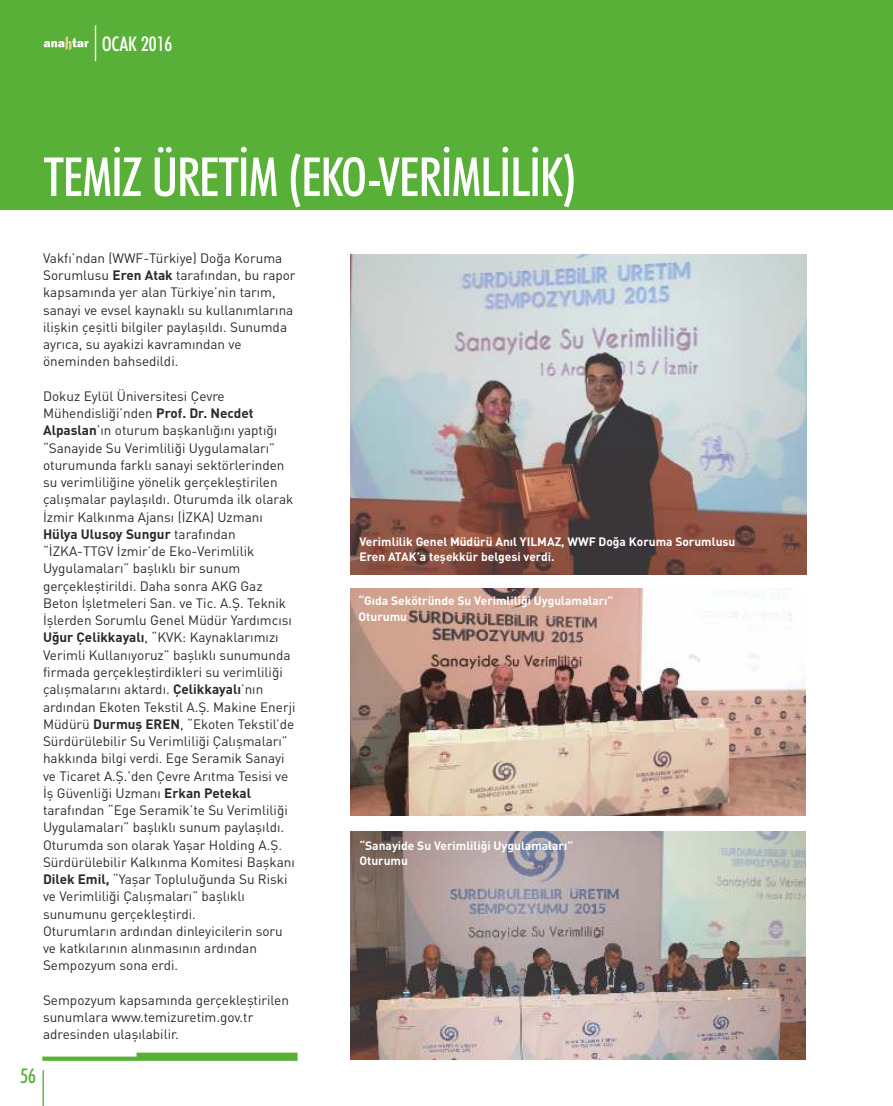
<style>
.page{position:relative;width:893px;height:1106px;background:#fff}
.page>*{position:absolute;margin:0;border:0;box-sizing:border-box;transform-origin:0 0}
.t1{font:500 condensed 54px "Futura BT";letter-spacing:-.025em;color:#fefefe}
.t2{font:500 condensed 20.25px "Futura BT";color:#fefefe}
.t3{font:500 condensed 20.25px "Futura BT";color:#59b039}
.t4{font:13.5px/17.2px "DIN Pro";color:#2b2a29}
.t5{font:700 12px/15.3px "DIN Pro";color:#fefefe}
.s1{font-weight:700}
</style>
<div class="page">
<div style="left:0;top:0;width:893px;height:209px;background:#59b039"></div>
<svg style="left:43px;top:1070px;width:1px;height:36px"></svg>
<svg style="left:42px;top:1052px;width:256px;height:8px"></svg>
<svg style="left:95px;top:25px;width:1px;height:36px"></svg>
<svg style="left:44px;top:36px;width:44px;height:15px"></svg>
<img style="left:350px;top:588px;width:456px;height:228px">
<img style="left:350px;top:831px;width:456px;height:228px">
<img style="left:350px;top:255px;width:457px;height:319px">
<h2 class="t2" style="left:102px;top:36px;width:72px">OCAK 2016</h2>
<h1 class="t1" style="left:43px;top:155px;width:535px">TEMİZ ÜRETİM (EKO-VERİMLİLİK)</h1>
<p class="t4" style="left:43px;top:250px;width:254px">Vakfı’ndan (WWF-Türkiye) Doğa Koruma Sorumlusu <span class="s1">Eren Atak</span> tarafından, bu rapor kapsamında yer alan Türkiye’nin tarım, sanayi ve evsel kaynaklı su kullanımlarına ilişkin çeşitli bilgiler paylaşıldı. Sunumda ayrıca, su ayakizi kavramından ve öneminden bahsedildi.</p>
<p class="t4" style="left:43px;top:388px;width:254px">Dokuz Eylül Üniversitesi Çevre Mühendisliği’nden <span class="s1">Prof. Dr. Necdet Alpaslan</span>’ın oturum başkanlığını yaptığı “Sanayide Su Verimliliği Uygulamaları” oturumunda farklı sanayi sektörlerinden su verimliliğine yönelik gerçekleştirilen çalışmalar paylaşıldı. Oturumda ilk olarak İzmir Kalkınma Ajansı (İZKA) Uzmanı <span class="s1">Hülya Ulusoy Sungur</span> tarafından “İZKA-TTGV İzmir’de Eko-Verimlilik Uygulamaları” başlıklı bir sunum gerçekleştirildi. Daha sonra AKG Gaz Beton İşletmeleri San. ve Tic. A.Ş. Teknik İşlerden Sorumlu Genel Müdür Yardımcısı <span class="s1">Uğur Çelikkayalı</span>, “KVK: Kaynaklarımızı Verimli Kullanıyoruz” başlıklı sunumunda firmada gerçekleştirdikleri su verimliliği çalışmalarını aktardı. <span class="s1">Çelikkayalı</span>’nın ardından Ekoten Tekstil A.Ş. Makine Enerji Müdürü <span class="s1">Durmuş EREN</span>, “Ekoten Tekstil’de Sürdürülebilir Su Verimliliği Çalışmaları” hakkında bilgi verdi. Ege Seramik Sanayi ve Ticaret A.Ş.’den Çevre Arıtma Tesisi ve İş Güvenliği Uzmanı <span class="s1">Erkan Petekal </span>tarafından “Ege Seramik’te Su Verimliliği Uygulamaları” başlıklı sunum paylaşıldı.<br>Oturumda son olarak Yaşar Holding A.Ş.<br>Sürdürülebilir Kalkınma Komitesi Başkanı <span class="s1">Dilek Emil,</span> “Yaşar Topluluğunda Su Riski ve Verimliliği Çalışmaları” başlıklı sunumunu gerçekleştirdi.<br>Oturumların ardından dinleyicilerin soru ve katkılarının alınmasının ardından Sempozyum sona erdi.</p>
<p class="t4" style="left:43px;top:992px;width:248px">Sempozyum kapsamında gerçekleştirilen sunumlara www.temizuretim.gov.tr adresinden ulaşılabilir.</p>
<h2 class="t3" style="left:20px;top:1067px;width:17px">56</h2>
<p class="t5" style="left:359px;top:535px;width:378px">Verimlilik Genel Müdürü Anıl YILMAZ, WWF Doğa Koruma Sorumlusu<br>Eren ATAK’a teşekkür belgesi verdi.</p>
<p class="t5" style="left:358px;top:594px;width:256px">“Gıda Sekötründe Su Verimliliği Uygulamaları”<br>Oturumu</p>
<p class="t5" style="left:359px;top:839px;width:215px">“Sanayide Su Verimliliği Uygulamaları”<br>Oturumu</p>
</div>
